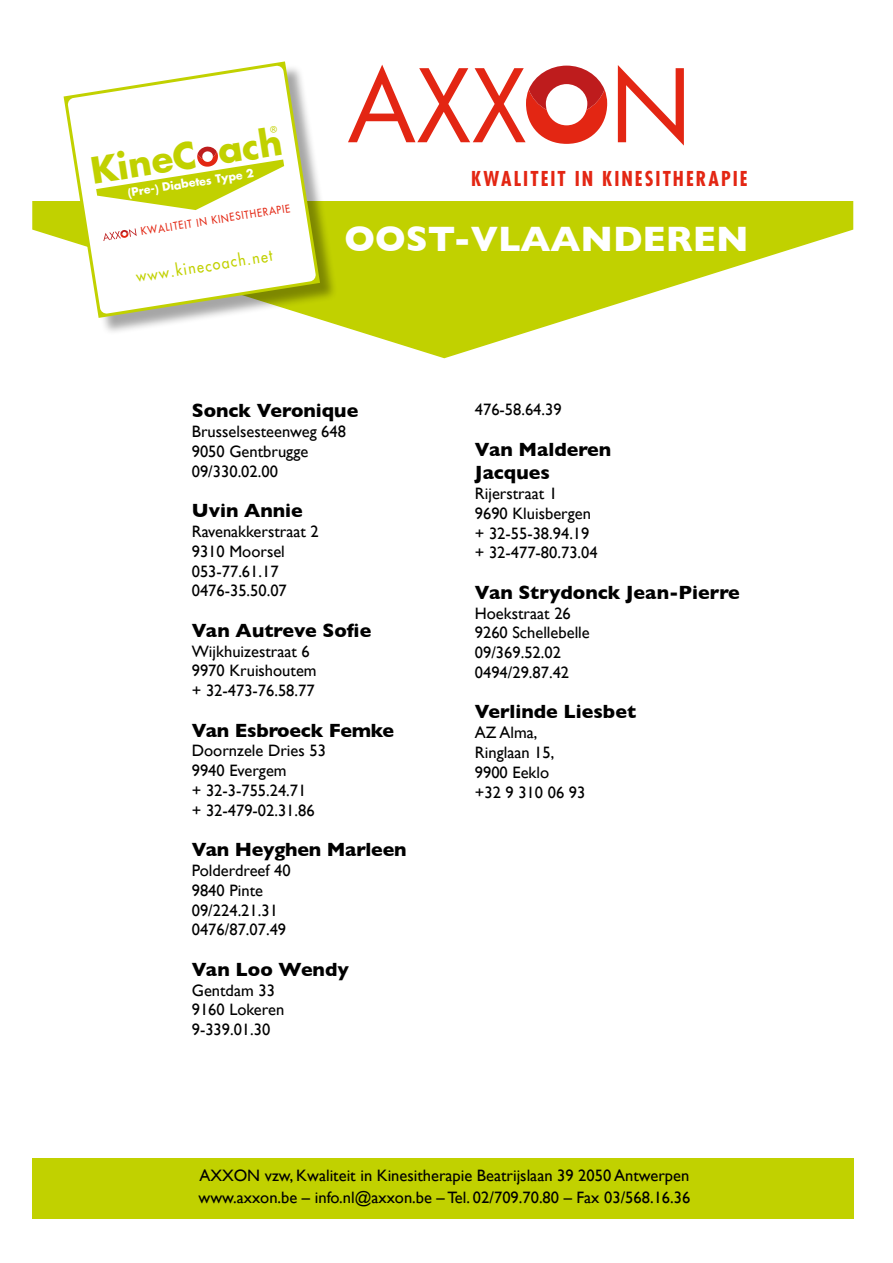
<style>
.page{position:relative;width:893px;height:1263px;background:#fff}
.page>*{position:absolute;margin:0;border:0;box-sizing:border-box;transform-origin:0 0}
.t1{font:700 36px "Gill Sans";color:#fff}
.t2{font:700 35.4px "Futura";color:#c1d100}
.t3{font:700 condensed 19.95px "Futura";letter-spacing:.1em;color:#e32613}
.t4{font:700 19.5px/23.4px "Gill Sans";color:#000}
.t5{font:16.5px/19.8px "Gill Sans";color:#000}
.t6{font:15.6px "Futura";color:#c1d100;scale:.9 1}
.t7{font:700 11.1px "Futura";color:#fff}
.t8{font:10.65px "Futura";color:#e32713;scale:.9 1}
</style>
<div class="page">
<svg style="left:32px;top:201px;width:821px;height:157px;fill:#c1d100"></svg>
<div style="left:66px;top:64px;width:272px;height:272px;background:#000;opacity:.35"></div>
<svg style="left:64px;top:61px;width:256px;height:257px"></svg>
<svg style="left:67px;top:65px;width:249px;height:249px"></svg>
<svg style="left:103px;top:228px;width:34px;height:13px"></svg>
<svg style="left:96px;top:146px;width:188px;height:64px"></svg>
<div style="left:32px;top:1158px;width:821px;height:60px;background:#c1d100"></div>
<svg style="left:348px;top:65px;width:259px;height:79px"></svg>
<svg style="left:618px;top:65px;width:66px;height:81px"></svg>
<svg style="left:270px;top:126px;width:7px;height:7px"></svg>
<h2 class="t2" style="left:87px;top:146px;width:195px;rotate:-9deg">KineC ach</h2>
<p class="t8" style="left:140px;top:225px;width:169px;rotate:-9deg">KWALITEIT IN KINESITHERAPIE</p>
<p class="t7" style="left:126px;top:185px;width:129px;rotate:-9deg">(Pre-) Diabetes Type 2</p>
<p class="t6" style="left:135px;top:267px;width:155px;rotate:-9deg">www.kinecoach.net</p>
<p class="t3" style="left:471px;top:165px;width:278px">KWALITEIT IN KINESITHERAPIE</p>
<h1 class="t1" style="left:344px;top:211px;width:406px">OOST-VLAANDEREN</h1>
<p class="t4" style="left:192px;top:399px;width:168px">Sonck Veronique</p>
<p class="t5" style="left:192px;top:421px;width:156px">Brusselsesteenweg 648<br>9050 Gentbrugge<br>09/330.02.00</p>
<p class="t4" style="left:192px;top:498px;width:113px">Uvin Annie</p>
<p class="t5" style="left:192px;top:521px;width:129px">Ravenakkerstraat 2<br>9310 Moorsel<br>053-77.61.17<br>0476-35.50.07</p>
<p class="t4" style="left:192px;top:618px;width:181px">Van Autreve Sofie</p>
<p class="t5" style="left:192px;top:641px;width:126px">Wijkhuizestraat 6<br>9970 Kruishoutem + 32-473-76.58.77</p>
<p class="t4" style="left:192px;top:718px;width:204px">Van Esbroeck Femke</p>
<p class="t5" style="left:192px;top:741px;width:136px">Doornzele Dries 53<br>9940 Evergem<br>+ 32-3-755.24.71<br>+ 32-479-02.31.86</p>
<p class="t4" style="left:192px;top:837px;width:216px">Van Heyghen Marleen</p>
<p class="t5" style="left:192px;top:860px;width:100px">Polderdreef 40<br>9840 Pinte<br>09/224.21.31<br>0476/87.07.49</p>
<p class="t4" style="left:192px;top:957px;width:159px">Van Loo Wendy</p>
<p class="t5" style="left:192px;top:980px;width:94px">Gentdam 33<br>9160 Lokeren<br>9-339.01.30</p>
<p class="t5" style="left:475px;top:400px;width:88px">476-58.64.39</p>
<p class="t4" style="left:475px;top:437px;width:138px">Van Malderen<br>Jacques</p>
<p class="t5" style="left:475px;top:483px;width:124px">Rijerstraat 1<br>9690 Kluisbergen + 32-55-38.94.19 + 32-477-80.73.04</p>
<p class="t4" style="left:475px;top:580px;width:267px">Van Strydonck Jean-Pierre</p>
<p class="t5" style="left:475px;top:603px;width:116px">Hoekstraat 26<br>9260 Schellebelle<br>09/369.52.02<br>0494/29.87.42</p>
<p class="t4" style="left:475px;top:700px;width:163px">Verlinde Liesbet</p>
<p class="t5" style="left:475px;top:723px;width:112px">AZ Alma,<br>Ringlaan 15,<br>9900 Eeklo<br>+32 9 310 06 93</p>
<p class="t5" style="left:198px;top:1164px;width:493px;line-height:22.5px">AXXON vzw, Kwaliteit in Kinesitherapie Beatrijslaan 39 2050 Antwerpen www.axxon.be – info.nl@axxon.be – Tel. 02/709.70.80 – Fax 03/568.16.36</p>
</div>
